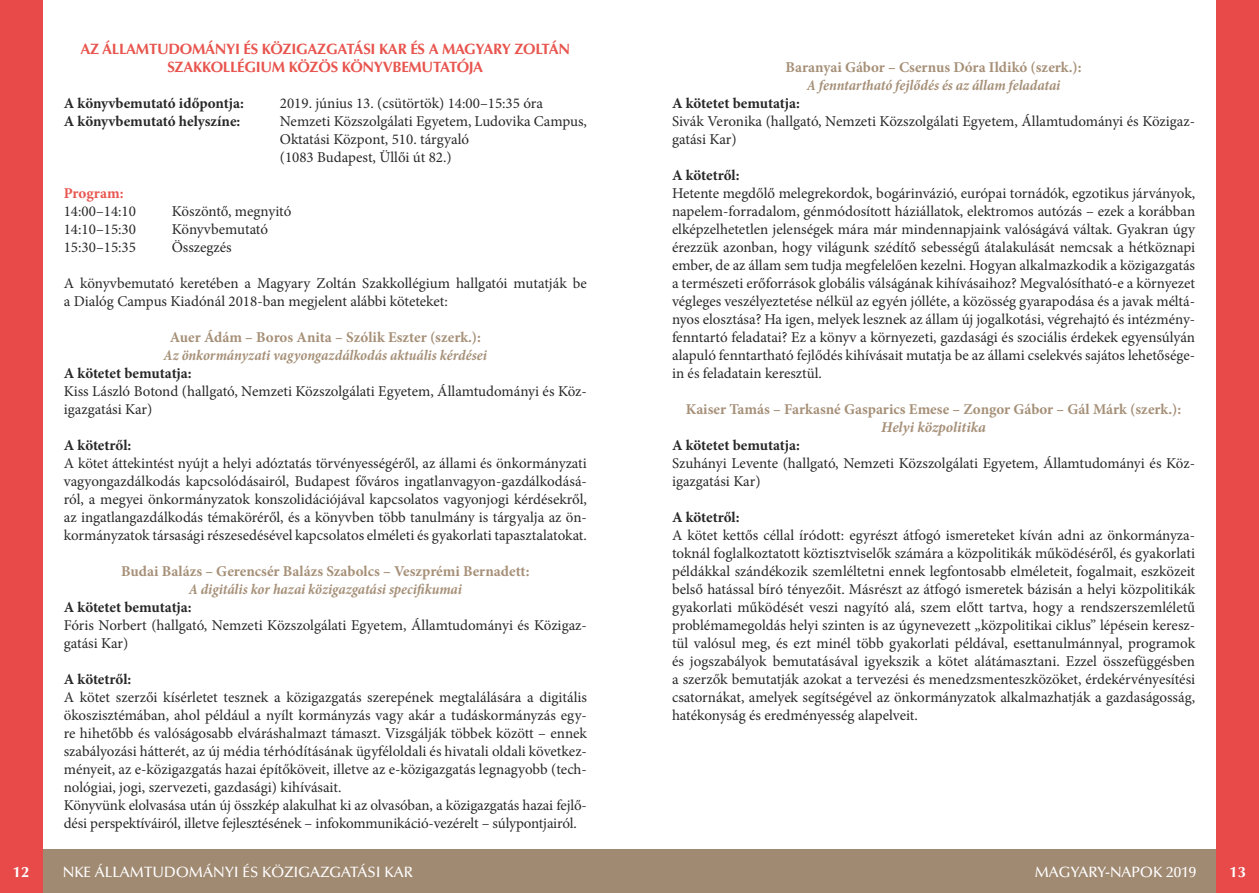
<style>
.page{position:relative;width:1259px;height:893px;background:#fff}
.page>*{position:absolute;margin:0;border:0;box-sizing:border-box;transform-origin:0 0}
.t1{font:15px/18px "Minion Pro";color:#282829}
.t2{font:700 15px "Minion Pro";color:#a69078}
.t3{font:700 15px "Minion Pro";letter-spacing:-.005em;color:#282829}
.t4{font:italic 700 condensed 15px "Minion Pro";color:#a69078}
.t5{font:700 15px/18px "Optima HU";letter-spacing:-.02em;color:#e8554f;text-align:center}
.t6{font:500 15px "Optima HU";color:#fff}
.t7{font:italic 700 15px "Minion Pro";letter-spacing:-.005em;color:#a69078}
.t8{font:700 15px "Minion Pro";color:#e8554f}
.t9{font:700 15px "Optima HU";color:#fff}
</style>
<div class="page">
<div style="left:0;top:850px;width:629px;height:43px;background:#a18a72"></div>
<div style="left:0;top:0;width:43px;height:893px;background:#e74a48"></div>
<div style="left:629px;top:850px;width:630px;height:43px;background:#a18a72"></div>
<div style="left:1216px;top:0;width:43px;height:893px;background:#e74a48"></div>
<p class="t5" style="left:81px;top:40px;width:491px">AZ ÁLLAMTUDOMÁNYI ÉS KÖZIGAZGATÁSI KAR ÉS A MAGYARY ZOLTÁN<br>SZAKKOLLÉGIUM KÖZÖS KÖNYVBEMUTATÓJA</p>
<p class="t3" style="left:64px;top:93px;width:182px">A könyvbemutató időpontja:</p>
<p class="t1" style="left:280px;top:94px;width:265px">2019. június 13. (csütörtök) 14:00–15:35 óra</p>
<p class="t3" style="left:64px;top:111px;width:178px">A könyvbemutató helyszíne:</p>
<p class="t1" style="left:280px;top:112px;width:308px">Nemzeti Közszolgálati Egyetem, Ludovika Campus,<br>Oktatási Központ, 510. tárgyaló<br>(1083 Budapest, Üllői út 82.)</p>
<p class="t8" style="left:64px;top:183px;width:61px">Program:</p>
<p class="t1" style="left:64px;top:202px;width:74px">14:00–14:10</p>
<p class="t1" style="left:172px;top:202px;width:121px">Köszöntő, megnyitó</p>
<p class="t1" style="left:64px;top:220px;width:74px">14:10–15:30</p>
<p class="t1" style="left:172px;top:220px;width:98px">Könyvbemutató</p>
<p class="t1" style="left:64px;top:238px;width:74px">15:30–15:35</p>
<p class="t1" style="left:172px;top:238px;width:61px">Összegzés</p>
<p class="t1" style="left:64px;top:274px;width:524px">A könyvbemutató keretében a Magyary Zoltán Szakkollégium hallgatói mutatják be a Dialóg Campus Kiadónál 2018-ban megjelent alábbi köteteket:</p>
<p class="t2" style="left:170px;top:327px;width:313px">Auer Ádám – Boros Anita – Szólik Eszter (szerk.):</p>
<p class="t4" style="left:164px;top:345px;width:325px">Az önkormányzati vagyongazdálkodás aktuális kérdései</p>
<p class="t3" style="left:64px;top:363px;width:129px">A kötetet bemutatja:</p>
<p class="t1" style="left:64px;top:382px;width:524px">Kiss László Botond (hallgató, Nemzeti Közszolgálati Egyetem, Államtudományi és Köz&shy;igazgatási Kar)</p>
<p class="t3" style="left:64px;top:435px;width:69px">A kötetről:</p>
<p class="t1" style="left:64px;top:454px;width:525px;text-align:justify">A kötet áttekintést nyújt a helyi adóztatás törvényességéről, az állami és önkormányzati vagyongazdálkodás kapcsolódásairól, Budapest főváros ingatlanvagyon-gazdálkodásá&shy;ról, a megyei önkormányzatok konszolidációjával kapcsolatos vagyonjogi kérdésekről, az ingatlangazdálkodás témaköréről, és a könyvben több tanulmány is tárgyalja az ön&shy;kormányzatok társasági részesedésével kapcsolatos elméleti és gyakorlati tapasztalatokat.</p>
<p class="t2" style="left:121px;top:561px;width:410px">Budai Balázs – Gerencsér Balázs Szabolcs – Veszprémi Bernadett:</p>
<p class="t4" style="left:189px;top:579px;width:275px">A digitális kor hazai közigazgatási specifikumai</p>
<p class="t3" style="left:64px;top:597px;width:129px">A kötetet bemutatja:</p>
<p class="t1" style="left:64px;top:616px;width:524px">Fóris Norbert (hallgató, Nemzeti Közszolgálati Egyetem, Államtudományi és Közigaz&shy;gatási Kar)</p>
<p class="t3" style="left:64px;top:669px;width:69px">A kötetről:</p>
<p class="t1" style="left:64px;top:688px;width:525px">A kötet szerzői kísérletet tesznek a közigazgatás szerepének megtalálására a digitális ökoszisztémában, ahol például a nyílt kormányzás vagy akár a tudáskormányzás egy&shy;re hihetőbb és valóságosabb elváráshalmazt támaszt. Vizsgálják többek között – ennek szabályozási hátterét, az új média térhódításának ügyféloldali és hivatali oldali következ&shy;ményeit, az e-közigazgatás hazai építőköveit, illetve az e-közigazgatás legnagyobb (tech&shy;nológiai, jogi, szervezeti, gazdasági) kihívásait.<br>Könyvünk elolvasása után új összkép alakulhat ki az olvasóban, a közigazgatás hazai fejlő&shy;dési perspektíváiról, illetve fejlesztésének – infokommunikáció-vezérelt – súlypontjairól.</p>
<p class="t2" style="left:785px;top:57px;width:297px">Baranyai Gábor – Csernus Dóra Ildikó (szerk.):</p>
<p class="t4" style="left:807px;top:75px;width:255px">A fenntartható fejlődés és az állam feladatai</p>
<p class="t3" style="left:672px;top:93px;width:129px">A kötetet bemutatja:</p>
<p class="t1" style="left:672px;top:112px;width:525px">Sivák Veronika (hallgató, Nemzeti Közszolgálati Egyetem, Államtudományi és Közigaz&shy;gatási Kar)</p>
<p class="t3" style="left:672px;top:165px;width:69px">A kötetről:</p>
<p class="t1" style="left:672px;top:184px;width:525px;text-align:justify">Hetente megdőlő melegrekordok, bogárinvázió, európai tornádók, egzotikus járványok, napelem-forradalom, génmódosított háziállatok, elektromos autózás – ezek a korábban elképzelhetetlen jelenségek mára már mindennapjaink valóságává váltak. Gyakran úgy érezzük azonban, hogy világunk szédítő sebességű átalakulását nemcsak a hétköznapi ember, de az állam sem tudja megfelelően kezelni. Hogyan alkalmazkodik a közigazgatás a természeti erőforrások globális válságának kihívásaihoz? Megvalósítható-e a környezet végleges veszélyeztetése nélkül az egyén jólléte, a közösség gyarapodása és a javak méltá&shy;nyos elosztása? Ha igen, melyek lesznek az állam új jogalkotási, végrehajtó és intézmény&shy;fenntartó feladatai? Ez a könyv a környezeti, gazdasági és szociális érdekek egyensúlyán alapuló fenntartható fejlődés kihívásait mutatja be az állami cselekvés sajátos lehetősége&shy;in és feladatain keresztül.</p>
<p class="t2" style="left:686px;top:399px;width:497px">Kaiser Tamás – Farkasné Gasparics Emese – Zongor Gábor – Gál Márk (szerk.):</p>
<p class="t7" style="left:881px;top:417px;width:106px">Helyi közpolitika</p>
<p class="t3" style="left:672px;top:435px;width:129px">A kötetet bemutatja:</p>
<p class="t1" style="left:672px;top:454px;width:524px">Szuhányi Levente (hallgató, Nemzeti Közszolgálati Egyetem, Államtudományi és Köz&shy;igazgatási Kar)</p>
<p class="t3" style="left:672px;top:507px;width:69px">A kötetről:</p>
<p class="t1" style="left:672px;top:526px;width:525px;text-align:justify">A kötet kettős céllal íródott: egyrészt átfogó ismereteket kíván adni az önkormányza&shy;toknál foglalkoztatott köztisztviselők számára a közpolitikák működéséről, és gyakorlati példákkal szándékozik szemléltetni ennek legfontosabb elméleteit, fogalmait, eszközeit belső hatással bíró tényezőit. Másrészt az átfogó ismeretek bázisán a helyi közpolitikák gyakorlati működését veszi nagyító alá, szem előtt tartva, hogy a rendszerszemléletű problémamegoldás helyi szinten is az úgynevezett „közpolitikai ciklus” lépésein keresz&shy;tül valósul meg, és ezt minél több gyakorlati példával, esettanulmánnyal, programok és jogszabályok bemutatásával igyekszik a kötet alátámasztani. Ezzel összefüggésben a szerzők bemutatják azokat a tervezési és menedzsmenteszközöket, érdekérvényesítési csatornákat, amelyek segítségével az önkormányzatok alkalmazhatják a gazdaságosság, hatékonyság és eredményesség alapelveit.</p>
<p class="t9" style="left:13px;top:862px;width:18px">12</p>
<p class="t6" style="left:63px;top:863px;width:352px">NKE ÁLLAMTUDOMÁNYI ÉS KÖZIGAZGATÁSI KAR</p>
<p class="t6" style="left:1034px;top:863px;width:163px">MAGYARY-NAPOK 2019</p>
<p class="t9" style="left:1229px;top:862px;width:18px">13</p>
</div>
